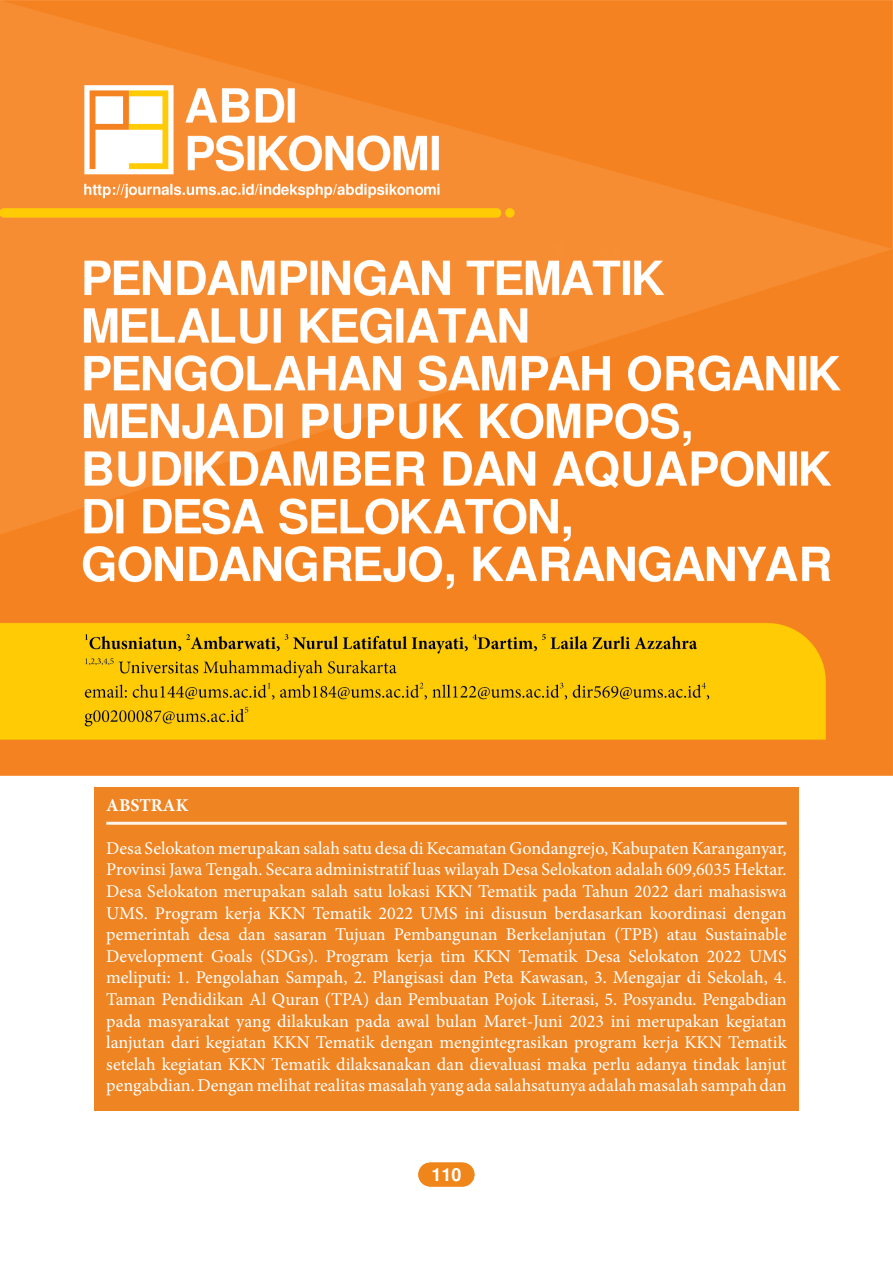
<style>
.page{position:relative;width:893px;height:1263px;background:#fff}
.page>*{position:absolute;margin:0;border:0;box-sizing:border-box;transform-origin:0 0}
.t1{font:18px/21.6px "Minion Pro";letter-spacing:.005em;color:#fff;text-align:justify}
.t2{font:700 18px "Minion Pro";color:#fff}
.t3{font:700 18px "Free Sans";color:#fff}
</style>
<div class="page">
<img style="left:419px;top:1162px;width:55px;height:24px">
<img style="left:0;top:0;width:893px;height:776px">
<div style="left:94px;top:787px;width:705px;height:324px;background:#ee8422"></div>
<hr style="left:106px;top:822px;width:681px;height:3px;background:#fef4ea">
<p class="t2" style="left:106px;top:794px;width:84px">ABSTRAK</p>
<p class="t1" style="left:106px;top:837px;width:682px">Desa Selokaton merupakan salah satu desa di Kecamatan Gondangrejo, Kabupaten Karanganyar, Provinsi Jawa Tengah. Secara administratif luas wilayah Desa Selokaton adalah 609,6035 Hektar.<br>Desa Selokaton merupakan salah satu lokasi KKN Tematik pada Tahun 2022 dari mahasiswa UMS. Program kerja KKN Tematik 2022 UMS ini disusun berdasarkan koordinasi dengan pemerintah desa dan sasaran Tujuan Pembangunan Berkelanjutan (TPB) atau Sustainable Development Goals (SDGs). Program kerja tim KKN Tematik Desa Selokaton 2022 UMS meliputi: 1. Pengolahan Sampah, 2. Plangisasi dan Peta Kawasan, 3. Mengajar di Sekolah, 4.<br>Taman Pendidikan Al Quran (TPA) dan Pembuatan Pojok Literasi, 5. Posyandu. Pengabdian pada masyarakat yang dilakukan pada awal bulan Maret-Juni 2023 ini merupakan kegiatan lanjutan dari kegiatan KKN Tematik dengan mengintegrasikan program kerja KKN Tematik setelah kegiatan KKN Tematik dilaksanakan dan dievaluasi maka perlu adanya tindak lanjut pengabdian. Dengan melihat realitas masalah yang ada salahsatunya adalah masalah sampah dan</p>
<p class="t3" style="left:431px;top:1162px;width:32px">110</p>
</div>
